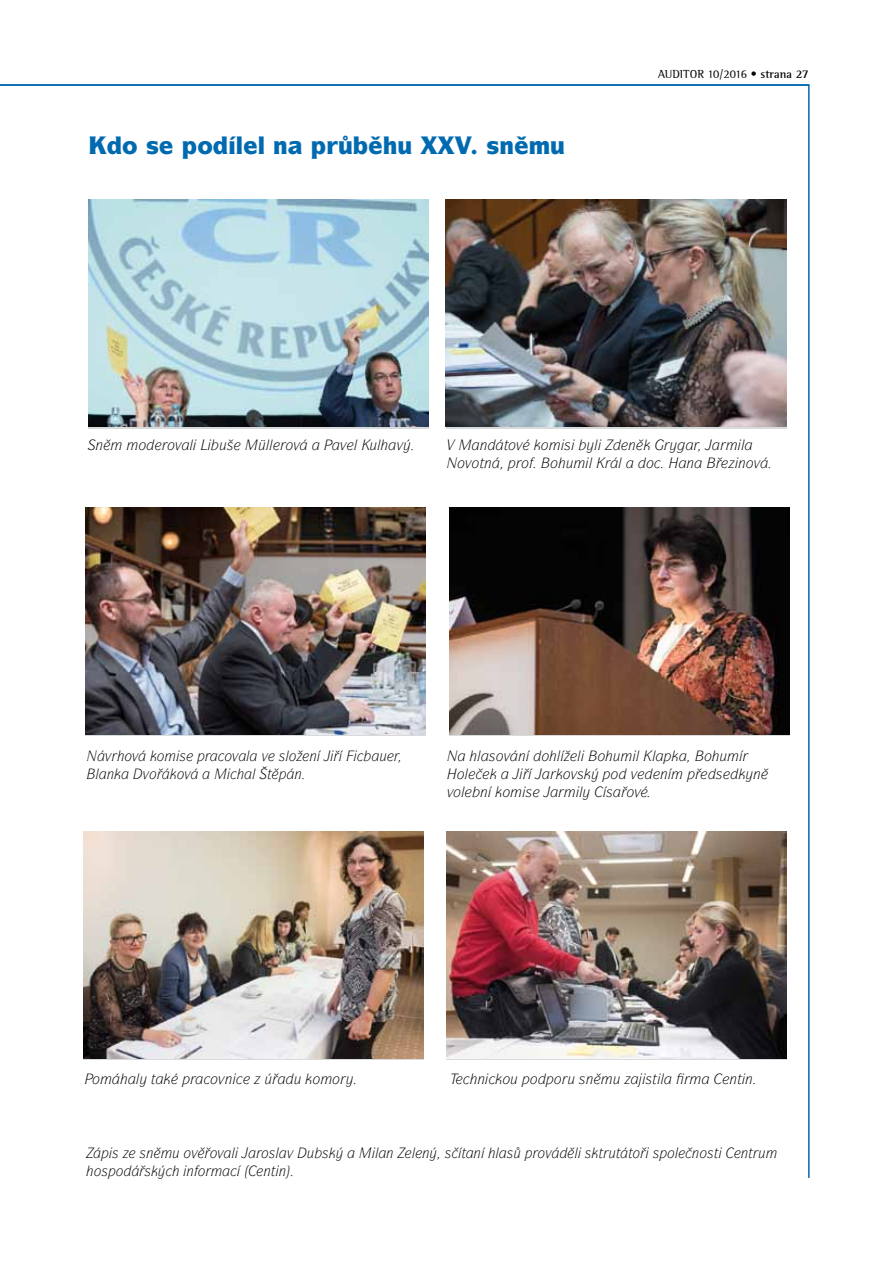
<style>
.page{position:relative;width:893px;height:1263px;background:#fff}
.page>*{position:absolute;margin:0;border:0;box-sizing:border-box;transform-origin:0 0}
.t1{font:900 24px "Itc Symbol CE";color:#006ab1}
.t2{font:italic 14.25px "Itc Symbol CE";color:#000}
.t3{font:12px "Rotis Semiserif";color:#000}
.s1{font-weight:700}
</style>
<div class="page">
<hr style="left:0;top:84px;width:809px;height:2px;background:#006ab1">
<hr style="left:808px;top:85px;width:2px;height:1093px;background:#006ab1">
<img style="left:88px;top:200px;width:340px;height:226px">
<img style="left:446px;top:200px;width:340px;height:226px">
<img style="left:83px;top:832px;width:341px;height:226px">
<img style="left:449px;top:508px;width:340px;height:226px">
<img style="left:85px;top:508px;width:341px;height:226px">
<img style="left:446px;top:832px;width:341px;height:226px">
<h1 class="t1" style="left:197px;top:132px;width:92px">□ ●● ■</h1>
<p class="t3" style="left:658px;top:66px;width:152px">AUDITOR 10/2016 <span class="s1">• strana 27</span></p>
<p class="t2" style="left:96px;top:437px;width:9px">■</p>
<p class="t2" style="left:138px;top:437px;width:56px">□ □❖●</p>
<p class="t2" style="left:219px;top:437px;width:82px">◆ ✓●● □❖</p>
<p class="t2" style="left:340px;top:437px;width:65px">❖● ◆● ❖</p>
<p class="t2" style="left:480px;top:437px;width:44px">■ ▼□❖</p>
<p class="t2" style="left:741px;top:437px;width:5px">●</p>
<p class="t2" style="left:457px;top:455px;width:36px">□❖□▼■</p>
<p class="t2" style="left:521px;top:455px;width:73px">□ □◆ ●</p>
<p class="t2" style="left:618px;top:455px;width:78px">● □ ★ ■</p>
<p class="t2" style="left:738px;top:455px;width:24px">■□❖</p>
<p class="t2" style="left:105px;top:747px;width:35px">❖ □❖</p>
<p class="t2" style="left:225px;top:747px;width:94px">□❖ ● ❖ ▲●□ ■</p>
<p class="t2" style="left:294px;top:766px;width:9px">■</p>
<p class="t2" style="left:477px;top:747px;width:180px">●▲□❖■ □● ● □◆ ● ●</p>
<p class="t2" style="left:447px;top:766px;width:23px">★□●</p>
<p class="t2" style="left:563px;top:766px;width:23px">□❖▲</p>
<p class="t2" style="left:660px;top:766px;width:9px">■</p>
<p class="t2" style="left:447px;top:784px;width:87px">❖□● ■ □ ▲</p>
<p class="t2" style="left:579px;top:784px;width:63px">● ▲ □❖</p>
<p class="t2" style="left:210px;top:1071px;width:24px">□❖■</p>
<p class="t2" style="left:294px;top:1071px;width:48px">◆ □ □</p>
<p class="t2" style="left:477px;top:1071px;width:118px">■ □◆ □ □◆ ▲■</p>
<p class="t2" style="left:613px;top:1071px;width:53px">◆ ▲▼●</p>
<p class="t2" style="left:729px;top:1071px;width:25px">■▼■</p>
<p class="t2" style="left:112px;top:1144px;width:43px">▲ ▲■</p>
<p class="t2" style="left:172px;top:1144px;width:64px">◆ □❖ □❖ ●</p>
<p class="t2" style="left:261px;top:1144px;width:69px">□▲● ❖ ◆ ▲</p>
<p class="t2" style="left:412px;top:1144px;width:103px">●■ ▲ ▼■ ●▲</p>
<p class="t2" style="left:574px;top:1144px;width:145px">● ▲ ▼ ◆▼ ▼□ ▲ □● ■□▲▼</p>
<p class="t2" style="left:741px;top:1144px;width:26px">■▼ ◆</p>
<p class="t2" style="left:94px;top:1163px;width:31px">□▲ □</p>
<p class="t2" style="left:263px;top:1163px;width:24px">■▼■</p>
</div>
